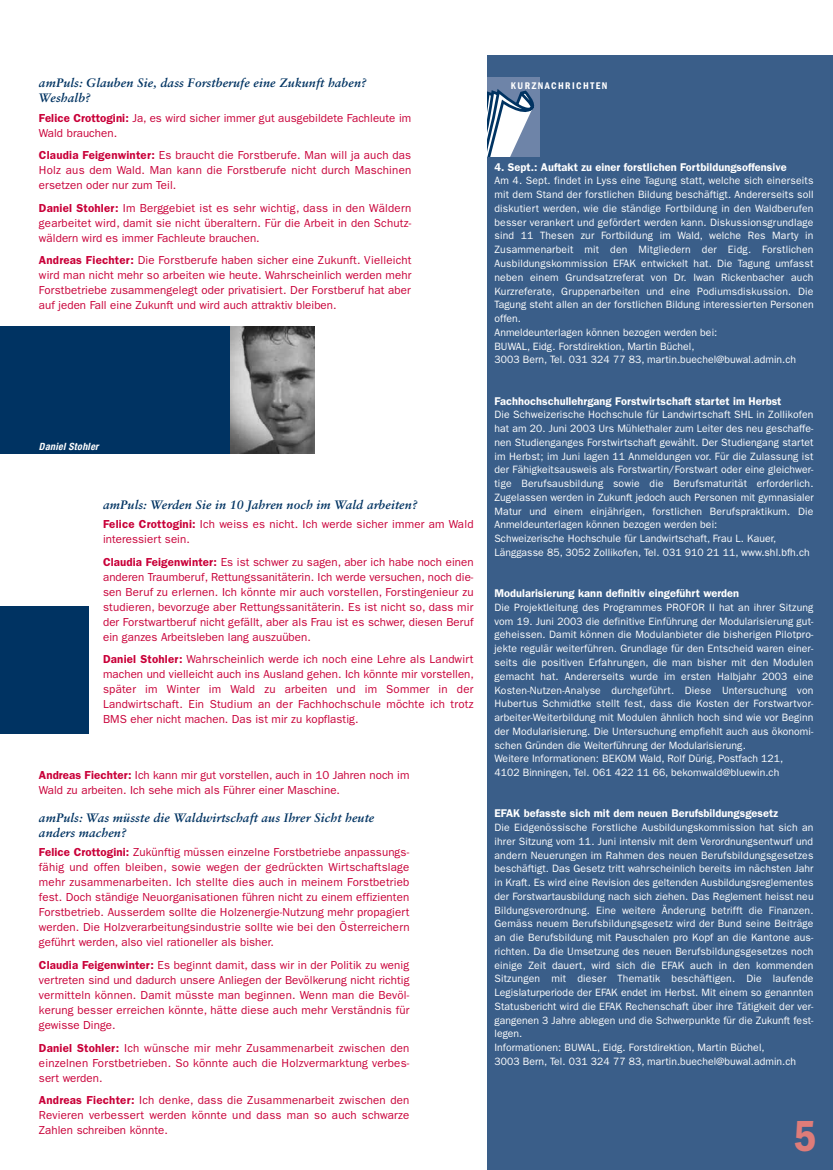
<style>
.page{position:relative;width:833px;height:1170px;background:#fff}
.page>*{position:absolute;margin:0;border:0;box-sizing:border-box;transform-origin:0 0}
.t1{font:600 condensed 45px "Franklin Gothic LT";color:#de7c79}
.t2{font:italic 700 12.25px/15px "Sabon LT";letter-spacing:.01em;color:#003362}
.t3{font:11.62px/15px "Franklin Gothic LT";letter-spacing:.005em;color:#c90039;text-align:justify}
.t4{font:600 11.25px "Franklin Gothic LT";letter-spacing:.005em;color:#fff}
.t5{font:10.62px/13.8px "Franklin Gothic LT";letter-spacing:.015em;color:#fff}
.t6{font:600 condensed 10px "Franklin Gothic LT";letter-spacing:.15em;color:#fff}
.t7{font:italic 700 condensed 10px "Helvetica Neue";letter-spacing:.03em;color:#fff}
.s1{font-weight:600}
</style>
<div class="page">
<div style="left:488px;top:55px;width:345px;height:1114px;background:#3a5e89"></div>
<div style="left:0;top:606px;width:89px;height:127px;background:#003362"></div>
<div style="left:0;top:326px;width:231px;height:128px;background:#003362"></div>
<img style="left:231px;top:326px;width:84px;height:128px">
<div style="left:488px;top:78px;width:51px;height:78px;background:#6e84a8"></div>
<svg style="left:488px;top:91px;width:47px;height:65px"></svg>
<p class="t2" style="left:39px;top:75px;width:329px">amPuls: Glauben Sie, dass Forstberufe eine Zukunft haben?<br>Weshalb?</p>
<p class="t3" style="left:39px;top:110px;width:374px"><span class="s1">Felice Crottogini:</span> Ja, es wird sicher immer gut ausgebildete Fachleute im<br>Wald brauchen.</p>
<p class="t3" style="left:39px;top:148px;width:374px"><span class="s1">Claudia Feigenwinter:</span> Es braucht die Forstberufe. Man will ja auch das Holz aus dem Wald. Man kann die Forstberufe nicht durch Maschinen ersetzen oder nur zum Teil.</p>
<p class="t3" style="left:39px;top:200px;width:374px"><span class="s1">Daniel Stohler:</span> Im Berggebiet ist es sehr wichtig, dass in den Wäldern gearbeitet wird, damit sie nicht überaltern. Für die Arbeit in den Schutz&shy;wäldern wird es immer Fachleute brauchen.</p>
<p class="t3" style="left:39px;top:253px;width:374px"><span class="s1">Andreas Fiechter:</span> Die Forstberufe haben sicher eine Zukunft. Vielleicht wird man nicht mehr so arbeiten wie heute. Wahrscheinlich werden mehr Forstbetriebe zusammengelegt oder privatisiert. Der Forstberuf hat aber auf jeden Fall eine Zukunft und wird auch attraktiv bleiben.</p>
<p class="t7" style="left:39px;top:440px;width:61px">Daniel Stohler</p>
<p class="t2" style="left:103px;top:497px;width:316px">amPuls: Werden Sie in 10 Jahren noch im Wald arbeiten?</p>
<p class="t3" style="left:103px;top:516px;width:372px"><span class="s1">Felice Crottogini:</span> Ich weiss es nicht. Ich werde sicher immer am Wald interessiert sein.</p>
<p class="t3" style="left:103px;top:554px;width:372px"><span class="s1">Claudia Feigenwinter:</span> Es ist schwer zu sagen, aber ich habe noch einen anderen Traumberuf, Rettungssanitäterin. Ich werde versuchen, noch die&shy;sen Beruf zu erlernen. Ich könnte mir auch vorstellen, Forstingenieur zu studieren, bevorzuge aber Rettungssanitäterin. Es ist nicht so, dass mir der Forstwartberuf nicht gefällt, aber als Frau ist es schwer, diesen Beruf ein ganzes Arbeitsleben lang auszuüben.</p>
<p class="t3" style="left:103px;top:651px;width:372px"><span class="s1">Daniel Stohler:</span> Wahrscheinlich werde ich noch eine Lehre als Landwirt machen und vielleicht auch ins Ausland gehen. Ich könnte mir vorstellen, später im Winter im Wald zu arbeiten und im Sommer in der Landwirtschaft. Ein Studium an der Fachhochschule möchte ich trotz BMS eher nicht machen. Das ist mir zu kopflastig.</p>
<p class="t3" style="left:39px;top:768px;width:372px"><span class="s1">Andreas Fiechter:</span> Ich kann mir gut vorstellen, auch in 10 Jahren noch im<br>Wald zu arbeiten. Ich sehe mich als Führer einer Maschine.</p>
<p class="t2" style="left:39px;top:810px;width:337px">amPuls: Was müsste die Waldwirtschaft aus Ihrer Sicht heute anders machen?</p>
<p class="t3" style="left:39px;top:845px;width:372px"><span class="s1">Felice Crottogini:</span> Zukünftig müssen einzelne Forstbetriebe anpassungs&shy;fähig und offen bleiben, sowie wegen der gedrückten Wirtschaftslage mehr zusammenarbeiten. Ich stellte dies auch in meinem Forstbetrieb fest. Doch ständige Neuorganisationen führen nicht zu einem effizienten Forstbetrieb. Ausserdem sollte die Holzenergie-Nutzung mehr propagiert werden. Die Holzverarbeitungsindustrie sollte wie bei den Österreichern geführt werden, also viel rationeller als bisher.</p>
<p class="t3" style="left:39px;top:957px;width:372px"><span class="s1">Claudia Feigenwinter:</span> Es beginnt damit, dass wir in der Politik zu wenig vertreten sind und dadurch unsere Anliegen der Bevölkerung nicht richtig vermitteln können. Damit müsste man beginnen. Wenn man die Bevöl&shy;kerung besser erreichen könnte, hätte diese auch mehr Verständnis für gewisse Dinge.</p>
<p class="t3" style="left:39px;top:1040px;width:372px"><span class="s1">Daniel Stohler:</span> Ich wünsche mir mehr Zusammenarbeit zwischen den einzelnen Forstbetrieben. So könnte auch die Holzvermarktung verbes&shy;sert werden.</p>
<p class="t3" style="left:39px;top:1092px;width:372px"><span class="s1">Andreas Fiechter:</span> Ich denke, dass die Zusammenarbeit zwischen den Revieren verbessert werden könnte und dass man so auch schwarze Zahlen schreiben könnte.</p>
<p class="t6" style="left:511px;top:79px;width:98px">KURZNACHRICHTEN</p>
<p class="t4" style="left:494px;top:160px;width:294px">4. Sept.: Auftakt zu einer forstlichen Fortbildungsoffensive</p>
<p class="t5" style="left:494px;top:174px;width:321px">Am 4. Sept. findet in Lyss eine Tagung statt, welche sich einerseits mit dem Stand der forstlichen Bildung beschäftigt. Andererseits soll diskutiert werden, wie die ständige Fortbildung in den Waldberufen besser verankert und gefördert werden kann. Diskussionsgrundlage sind 11 Thesen zur Fortbildung im Wald, welche Res Marty in Zusammenarbeit mit den Mitgliedern der Eidg. Forstlichen Ausbildungskommission EFAK entwickelt hat. Die Tagung umfasst neben einem Grundsatzreferat von Dr. Iwan Rickenbacher auch Kurzreferate, Gruppenarbeiten und eine Podiumsdiskussion. Die Tagung steht allen an der forstlichen Bildung interessierten Personen offen.<br>Anmeldeunterlagen können bezogen werden bei:<br>BUWAL, Eidg. Forstdirektion, Martin Büchel,<br>3003 Bern, Tel. 031 324 77 83, martin.buechel@buwal.admin.ch</p>
<p class="t4" style="left:494px;top:394px;width:288px">Fachhochschullehrgang Forstwirtschaft startet im Herbst</p>
<p class="t5" style="left:494px;top:408px;width:321px">Die Schweizerische Hochschule für Landwirtschaft SHL in Zollikofen hat am 20. Juni 2003 Urs Mühlethaler zum Leiter des neu geschaffe&shy;nen Studienganges Forstwirtschaft gewählt. Der Studiengang startet im Herbst; im Juni lagen 11 Anmeldungen vor. Für die Zulassung ist der Fähigkeitsausweis als Forstwartin/Forstwart oder eine gleichwer&shy;tige Berufsausbildung sowie die Berufsmaturität erforderlich.<br>Zugelassen werden in Zukunft jedoch auch Personen mit gymnasialer Matur und einem einjährigen, forstlichen Berufspraktikum. Die Anmeldeunterlagen können bezogen werden bei:<br>Schweizerische Hochschule für Landwirtschaft, Frau L. Kauer, Länggasse 85, 3052 Zollikofen, Tel. 031 910 21 11, www.shl.bfh.ch</p>
<p class="t4" style="left:494px;top:586px;width:246px">Modularisierung kann definitiv eingeführt werden</p>
<p class="t5" style="left:494px;top:600px;width:321px">Die Projektleitung des Programmes PROFOR II hat an ihrer Sitzung vom 19. Juni 2003 die definitive Einführung der Modularisierung gut&shy;geheissen. Damit können die Modulanbieter die bisherigen Pilotpro&shy;jekte regulär weiterführen. Grundlage für den Entscheid waren einer&shy;seits die positiven Erfahrungen, die man bisher mit den Modulen gemacht hat. Andererseits wurde im ersten Halbjahr 2003 eine Kosten-Nutzen-Analyse durchgeführt. Diese Untersuchung von Hubertus Schmidtke stellt fest, dass die Kosten der Forstwartvor&shy;arbeiter-Weiterbildung mit Modulen ähnlich hoch sind wie vor Beginn der Modularisierung. Die Untersuchung empfiehlt auch aus ökonomi&shy;schen Gründen die Weiterführung der Modularisierung.<br>Weitere Informationen: BEKOM Wald, Rolf Dürig, Postfach 121,<br>4102 Binningen, Tel. 061 422 11 66, bekomwald@bluewin.ch</p>
<p class="t4" style="left:494px;top:806px;width:285px">EFAK befasste sich mit dem neuen Berufsbildungsgesetz</p>
<p class="t5" style="left:494px;top:820px;width:321px">Die Eidgenössische Forstliche Ausbildungskommission hat sich an ihrer Sitzung vom 11. Juni intensiv mit dem Verordnungsentwurf und andern Neuerungen im Rahmen des neuen Berufsbildungsgesetzes beschäftigt. Das Gesetz tritt wahrscheinlich bereits im nächsten Jahr in Kraft. Es wird eine Revision des geltenden Ausbildungsreglementes der Forstwartausbildung nach sich ziehen. Das Reglement heisst neu Bildungsverordnung. Eine weitere Änderung betrifft die Finanzen.<br>Gemäss neuem Berufsbildungsgesetz wird der Bund seine Beiträge an die Berufsbildung mit Pauschalen pro Kopf an die Kantone aus&shy;richten. Da die Umsetzung des neuen Berufsbildungsgesetzes noch einige Zeit dauert, wird sich die EFAK auch in den kommenden Sitzungen mit dieser Thematik beschäftigen. Die laufende Legislaturperiode der EFAK endet im Herbst. Mit einem so genannten Statusbericht wird die EFAK Rechenschaft über ihre Tätigkeit der ver&shy;gangenen 3 Jahre ablegen und die Schwerpunkte für die Zukunft fest&shy;legen.<br>Informationen: BUWAL, Eidg. Forstdirektion, Martin Büchel,<br>3003 Bern, Tel. 031 324 77 83, martin.buechel@buwal.admin.ch</p>
<h1 class="t1" style="left:793px;top:1109px;width:24px">5</h1>
</div>
